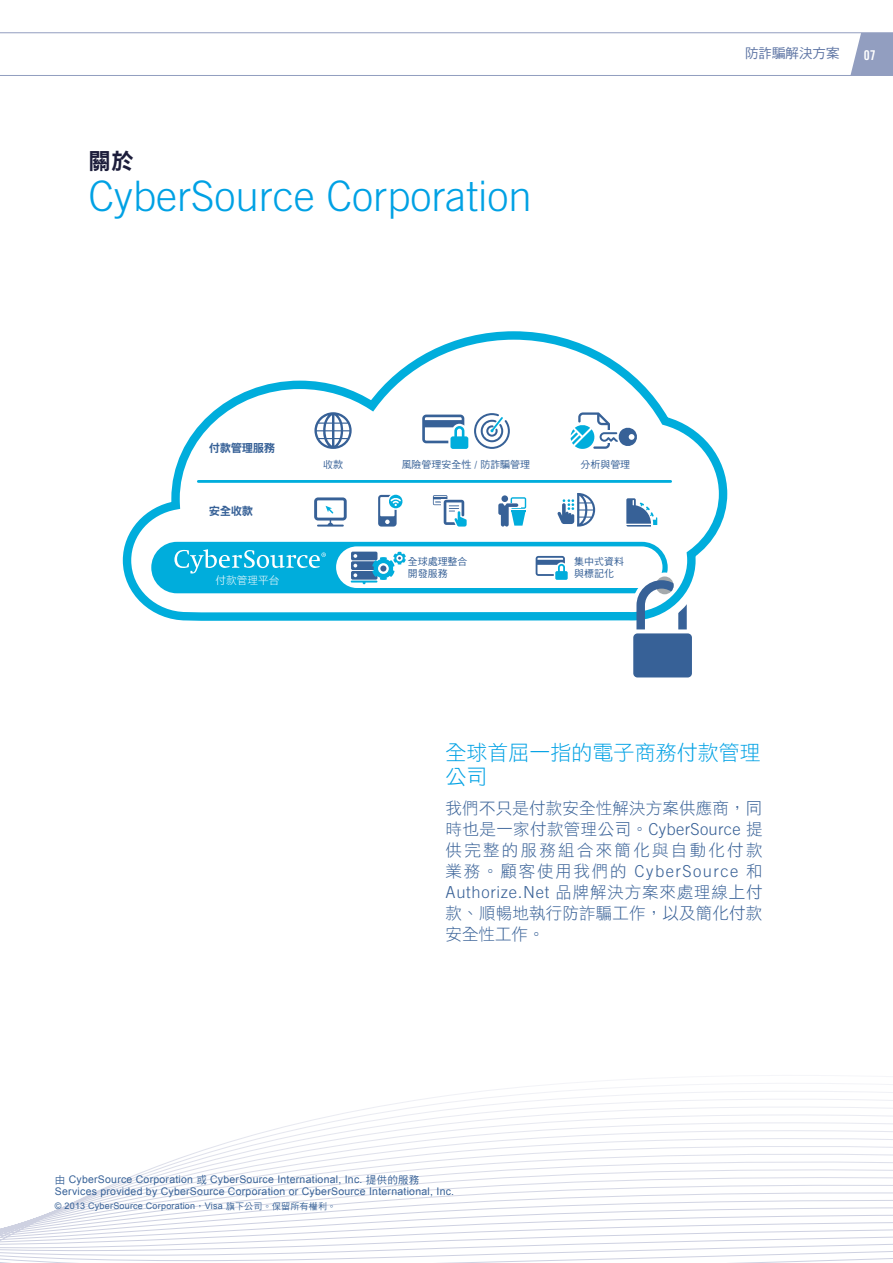
<style>
.page{position:relative;width:893px;height:1263px;background:#fff}
.page>*{position:absolute;margin:0;border:0;box-sizing:border-box;transform-origin:0 0}
.t1{font:300 42px "Trade Gothic LT Std";color:#00a1e4}
.t2{font:22.5px "DF Hei Std W9";color:#1c1d3b}
.t3{font:21px/24px "DF Hei Std W3";color:#00a1e4}
.t4{font:16.5px/21px "DF Hei Std W3";letter-spacing:.025em;color:#386197;text-align:justify}
.t5{font:300 16.5px "Trade Gothic LT Std";letter-spacing:.04em;color:#386197}
.t6{font:13.5px "DF Hei Std W5";color:#5f76a5}
.t7{font:13.5px "Trade Gothic LT Std Bd Cn 20";color:#fff}
.t8{font:11.4px "DF Hei Std W9";letter-spacing:-.035em;color:#376197}
.t9{font:10.65px "DF Hei Std W3";color:#fff}
.t10{font:10.5px/12.6px "Arial";letter-spacing:.025em;color:#366197}
.t11{font:10.05px/12px "DF Hei Std W5";color:#376197}
.t12{font:9px "Arial";letter-spacing:.025em;color:#366197}
.s1{font-family:"Trade Gothic LT Std";font-weight:300}
.s2{font-family:"DF Hei Std W3";font-weight:400}
.s3{font-family:"DF Hei W5 WINP BF"}
</style>
<div class="page">
<svg style="left:850px;top:33px;width:43px;height:42px"></svg>
<hr style="left:0;top:75px;width:893px;height:1px;background:#929ec0">
<hr style="left:0;top:32px;width:893px;height:1px;background:#929ec0">
<svg style="left:0;top:1076px;width:893px;height:187px"></svg>
<svg style="left:122px;top:331px;width:606px;height:290px"></svg>
<div style="left:151px;top:542px;width:517px;height:51px;background:#00addc;border-radius:26px"></div>
<div style="left:336px;top:546px;width:326px;height:42px;background:#fff;border-radius:21px"></div>
<svg style="left:474px;top:413px;width:36px;height:36px"></svg>
<svg style="left:626px;top:498px;width:31px;height:29px"></svg>
<svg style="left:536px;top:556px;width:32px;height:24px"></svg>
<svg style="left:422px;top:415px;width:46px;height:34px"></svg>
<svg style="left:378px;top:495px;width:25px;height:32px"></svg>
<svg style="left:433px;top:495px;width:34px;height:32px"></svg>
<svg style="left:314px;top:412px;width:38px;height:37px"></svg>
<hr style="left:317px;top:525px;width:27px;height:2px;background:#376197">
<svg style="left:314px;top:497px;width:33px;height:28px"></svg>
<svg style="left:571px;top:412px;width:67px;height:38px"></svg>
<svg style="left:351px;top:552px;width:55px;height:32px"></svg>
<svg style="left:498px;top:497px;width:28px;height:30px"></svg>
<svg style="left:557px;top:493px;width:38px;height:34px"></svg>
<hr style="left:575px;top:493px;width:2px;height:37px;background:#fff">
<div style="left:633px;top:633px;width:59px;height:44px;background:#376197;border-radius:4px"></div>
<hr style="left:198px;top:480px;width:473px;height:3px;background:#00addc">
<svg style="left:174px;top:549px;width:152px;height:24px"></svg>
<svg style="left:633px;top:572px;width:54px;height:57px"></svg>
<h2 class="t2" style="left:89px;top:148px;width:46px">關於</h2>
<h1 class="t1" style="left:89px;top:171px;width:445px">CyberSource Corporation</h1>
<p class="t8" style="left:209px;top:442px;width:68px">付款管理服務</p>
<p class="t8" style="left:209px;top:505px;width:46px">安全收款</p>
<p class="t9" style="left:215px;top:575px;width:66px">付款管理平台</p>
<p class="t11" style="left:323px;top:458px;width:21px">收款</p>
<p class="t11" style="left:402px;top:458px;width:130px">風險管理安全性 / 防詐騙管理</p>
<p class="t11" style="left:580px;top:458px;width:51px">分析與管理</p>
<p class="t11" style="left:408px;top:556px;width:61px">全球處理整合開發服務</p>
<p class="t11" style="left:574px;top:556px;width:51px">集中式資料與標記化</p>
<p class="t6" style="left:745px;top:46px;width:96px">防詐騙解決方案</p>
<p class="t7" style="left:864px;top:47px;width:13px">07</p>
<h3 class="t3" style="left:446px;top:740px;width:316px">全球首屈一指的電子商務付款管理公司</h3>
<h3 class="t4" style="left:446px;top:797px;width:318px">我們不只是付款安全性解決方案供應商，同時也是一家付款管理公司。<span class="s1">CyberSource</span> 提供完整的服務組合來簡化與自動化付款業務。顧客使用我們的 <span class="s1">CyberSource</span> 和</h3>
<h3 class="t5" style="left:446px;top:882px;width:318px">Authorize.Net <span class="s2">品牌解決方案來處理線上付</span></h3>
<h3 class="t4" style="left:446px;top:902px;width:318px">款、順暢地執行防詐騙工作，以及簡化付款安全性工作。</h3>
<p class="t10" style="left:55px;top:1173px;width:401px"><span class="s3">由</span> CyberSource Corporation <span class="s3">或</span> CyberSource International, Inc. <span class="s3">提供的服務<br></span>Services provided by CyberSource Corporation or CyberSource International, Inc.</p>
<p class="t12" style="left:55px;top:1199px;width:283px">© 2013 CyberSource Corporation<span class="s3">，</span>Visa <span class="s3">旗下公司。保留所有權利。</span></p>
</div>
